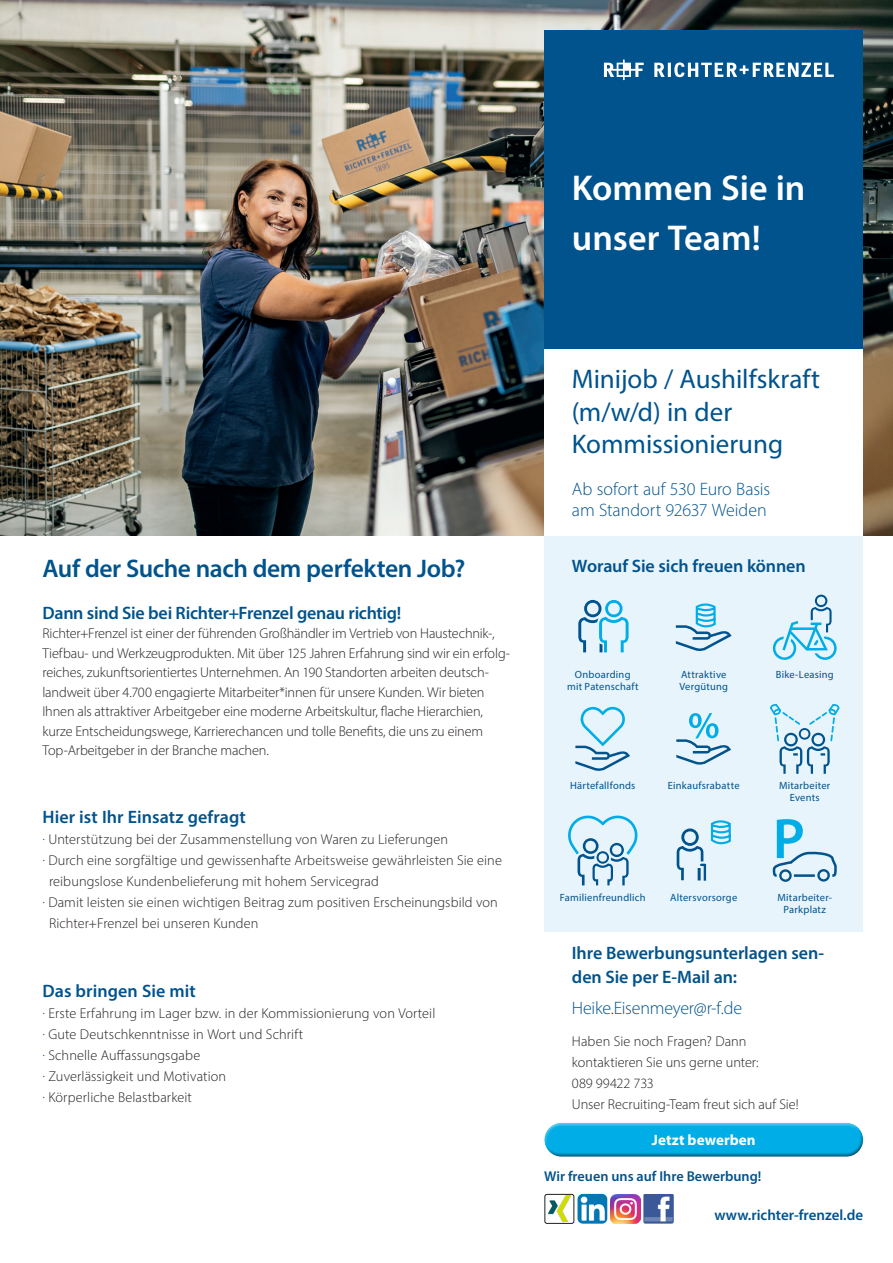
<style>
.page{position:relative;width:893px;height:1263px;background:#fff}
.page>*{position:absolute;margin:0;border:0;box-sizing:border-box;transform-origin:0 0}
.t1{font:600 36px/49.5px "Myriad Pro";color:#fff}
.t2{font:27px/32.4px "Myriad Pro";color:#00538d}
.t3{font:600 25.5px "Myriad Pro";letter-spacing:-.015em;color:#00538d}
.t4{font:600 18px/24px "Myriad Pro";letter-spacing:-.005em;color:#00538d}
.t5{font:300 18px "Myriad Pro";letter-spacing:-.005em;color:#00538d}
.t6{font:600 15px "Myriad Pro";color:#00538d}
.t7{font:700 15px "Myriad Pro";letter-spacing:.01em;color:#fff}
.t8{font:300 14.25px/19.5px "Myriad Pro";color:#231f20}
.t9{font:600 14.25px "Myriad Pro";color:#00538d}
.t10{font:10.5px/12px "Myriad Pro";letter-spacing:.02em;color:#00538d;text-align:center}
</style>
<div class="page">
<img style="left:0;top:0;width:893px;height:536px">
<div style="left:544px;top:536px;width:319px;height:395px;background:#e7f4fc"></div>
<div style="left:544px;top:349px;width:319px;height:187px;background:#fff"></div>
<div style="left:544px;top:30px;width:319px;height:319px;background:#00538d"></div>
<div style="left:539px;top:1118px;width:325px;height:32px;background:#fff;opacity:.75"></div>
<div style="left:543px;top:1129px;width:321px;height:28px;background:#231f20;opacity:.75"></div>
<svg style="left:578px;top:600px;width:51px;height:52px"></svg>
<svg style="left:575px;top:706px;width:55px;height:65px"></svg>
<svg style="left:568px;top:815px;width:69px;height:71px"></svg>
<svg style="left:676px;top:603px;width:56px;height:48px"></svg>
<svg style="left:676px;top:713px;width:55px;height:52px"></svg>
<svg style="left:676px;top:820px;width:55px;height:61px"></svg>
<svg style="left:773px;top:595px;width:64px;height:65px"></svg>
<svg style="left:770px;top:704px;width:70px;height:70px"></svg>
<div style="left:817px;top:869px;width:13px;height:13px;border:2px solid #00538d;border-radius:50%"></div>
<div style="left:779px;top:869px;width:13px;height:13px;border:2px solid #00538d;border-radius:50%"></div>
<svg style="left:772px;top:819px;width:65px;height:59px"></svg>
<hr style="left:794px;top:874px;width:21px;height:3px;background:#00538d">
<svg style="left:654px;top:62px;width:180px;height:15px"></svg>
<svg style="left:604px;top:60px;width:40px;height:20px"></svg>
<img style="left:547px;top:1196px;width:24px;height:26px">
<div style="left:544px;top:1194px;width:30px;height:30px;border:1px solid #231f20;border-radius:2px"></div>
<img style="left:577px;top:1194px;width:30px;height:30px">
<img style="left:611px;top:1194px;width:29px;height:30px">
<img style="left:644px;top:1194px;width:29px;height:30px">
<p class="t1" style="left:572px;top:162px;width:235px">Kommen Sie in unser Team!</p>
<p class="t3" style="left:43px;top:553px;width:424px">Auf der Suche nach dem perfekten Job?</p>
<p class="t4" style="left:43px;top:600px;width:360px">Dann sind Sie bei Richter+Frenzel genau richtig!</p>
<p class="t8" style="left:43px;top:623px;width:469px">Richter+Frenzel ist einer der führenden Großhändler im Vertrieb von Haustechnik-, Tiefbau- und Werkzeugprodukten. Mit über 125 Jahren Erfahrung sind wir ein erfolg&shy;reiches, zukunftsorientiertes Unternehmen. An 190 Standorten arbeiten deutsch&shy;landweit über 4.700 engagierte Mitarbeiter*innen für unsere Kunden. Wir bieten Ihnen als attraktiver Arbeitgeber eine moderne Arbeitskultur, flache Hierarchien, kurze Entscheidungswege, Karrierechancen und tolle Benefits, die uns zu einem Top-Arbeitgeber in der Branche machen.</p>
<p class="t4" style="left:43px;top:805px;width:205px">Hier ist Ihr Einsatz gefragt</p>
<p class="t8" style="left:43px;top:829px;width:407px"><sup>.</sup> Unterstützung bei der Zusammenstellung von Waren zu Lieferungen</p>
<p class="t8" style="left:43px;top:850px;width:461px"><sup>.</sup> Durch eine sorgfältige und gewissenhafte Arbeitsweise gewährleisten Sie eine</p>
<p class="t8" style="left:49px;top:871px;width:331px">reibungslose Kundenbelieferung mit hohem Servicegrad</p>
<p class="t8" style="left:43px;top:892px;width:457px"><sup>.</sup> Damit leisten sie einen wichtigen Beitrag zum positiven Erscheinungsbild von</p>
<p class="t8" style="left:49px;top:913px;width:211px">Richter+Frenzel bei unseren Kunden</p>
<p class="t4" style="left:43px;top:979px;width:155px">Das bringen Sie mit</p>
<p class="t8" style="left:43px;top:1003px;width:394px"><sup>.</sup> Erste Erfahrung im Lager bzw. in der Kommissionierung von Vorteil</p>
<p class="t8" style="left:43px;top:1024px;width:262px"><sup>.</sup> Gute Deutschkenntnisse in Wort und Schrift</p>
<p class="t8" style="left:43px;top:1045px;width:159px"><sup>.</sup> Schnelle Auffassungsgabe</p>
<p class="t8" style="left:43px;top:1066px;width:185px"><sup>.</sup> Zuverlässigkeit und Motivation</p>
<p class="t8" style="left:43px;top:1087px;width:151px"><sup>.</sup> Körperliche Belastbarkeit</p>
<p class="t2" style="left:572px;top:363px;width:250px">Minijob / Aushilfskraft (m/w/d) in der</p>
<p class="t2" style="left:572px;top:428px;width:213px">Kommissionierung</p>
<p class="t5" style="left:572px;top:478px;width:200px">Ab sofort auf 530 Euro Basis</p>
<p class="t5" style="left:572px;top:499px;width:196px">am Standort 92637 Weiden</p>
<p class="t4" style="left:572px;top:553px;width:235px">Worauf Sie sich freuen können</p>
<p class="t10" style="left:575px;top:668px;width:57px">Onboarding</p>
<p class="t10" style="left:776px;top:668px;width:59px">Bike-Leasing</p>
<p class="t10" style="left:567px;top:680px;width:73px">mit Patenschaft</p>
<p class="t10" style="left:681px;top:668px;width:47px">Attraktive</p>
<p class="t10" style="left:679px;top:680px;width:50px">Vergütung</p>
<p class="t10" style="left:570px;top:779px;width:67px">Härtefallfonds</p>
<p class="t10" style="left:668px;top:779px;width:73px">Einkaufsrabatte</p>
<p class="t10" style="left:779px;top:779px;width:53px">Mitarbeiter<br>Events</p>
<p class="t10" style="left:560px;top:891px;width:87px">Familienfreundlich</p>
<p class="t10" style="left:670px;top:891px;width:69px">Altersvorsorge</p>
<p class="t10" style="left:777px;top:891px;width:56px">Mitarbeiter-<br>Parkplatz</p>
<p class="t4" style="left:572px;top:940px;width:254px">Ihre Bewerbungsunterlagen sen&shy;den Sie per E-Mail an:</p>
<p class="t5" style="left:572px;top:997px;width:172px">Heike.Eisenmeyer@r-f.de</p>
<p class="t8" style="left:572px;top:1031px;width:176px">Haben Sie noch Fragen? Dann</p>
<p class="t8" style="left:572px;top:1052px;width:188px">kontaktieren Sie uns gerne unter:</p>
<p class="t8" style="left:572px;top:1073px;width:83px">089 99422 733</p>
<p class="t8" style="left:572px;top:1094px;width:228px">Unser Recruiting-Team freut sich auf Sie!</p>
<p class="t7" style="left:652px;top:1130px;width:105px">Jetzt bewerben</p>
<p class="t9" style="left:544px;top:1167px;width:219px">Wir freuen uns auf Ihre Bewerbung!</p>
<p class="t6" style="left:714px;top:1206px;width:150px">www.richter-frenzel.de</p>
</div>
